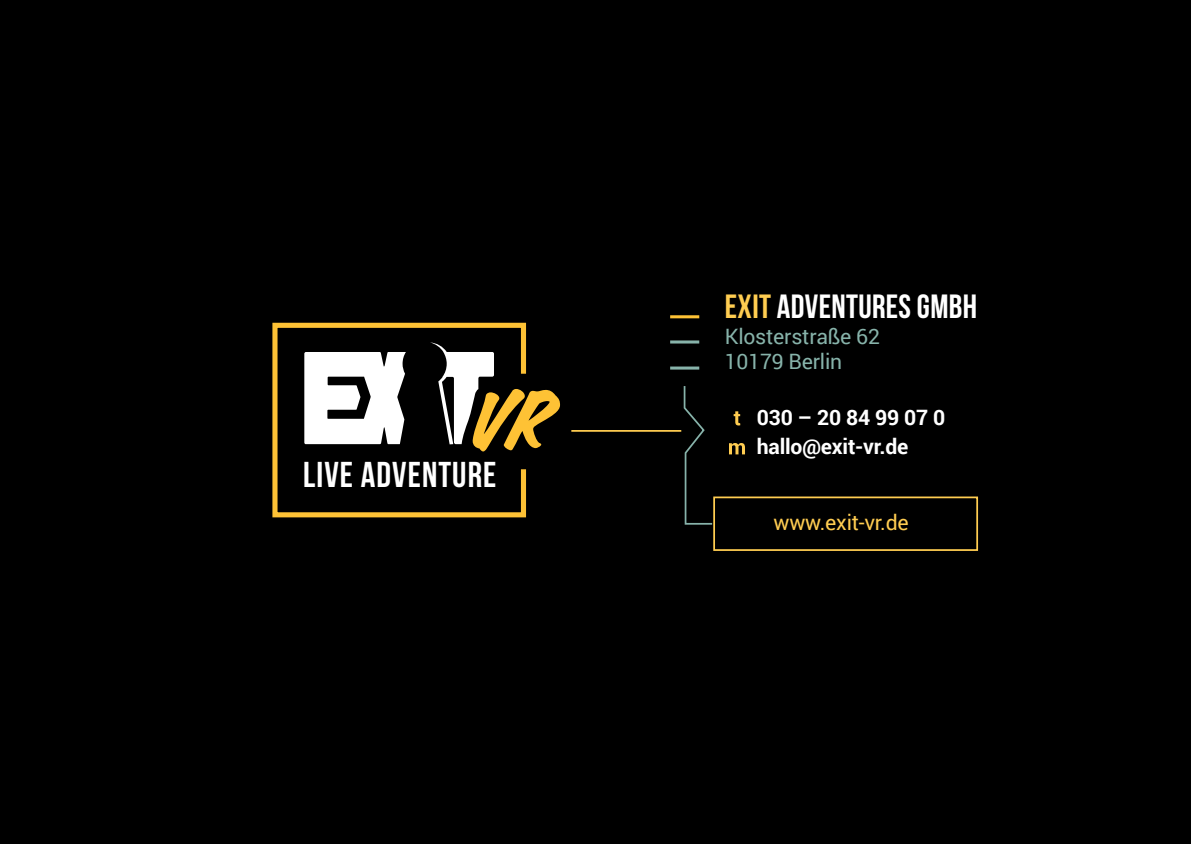
<style>
.page{position:relative;width:1191px;height:844px;background:#fff}
.page>*{position:absolute;margin:0;border:0;box-sizing:border-box;transform-origin:0 0}
.t1{font:700 35.88px "Bebas Neue";letter-spacing:.03em;color:#fff}
.t2{font:700 33.6px "Bebas Neue";letter-spacing:.01em;color:#fff}
.t3{font:700 21.18px "Roboto";letter-spacing:-.01em;color:#fff}
.t4{font:21.18px/25.4px "Roboto";letter-spacing:-.01em;color:#87b3aa}
.t5{font:21.18px "Roboto";letter-spacing:-.01em;color:#ffcd51}
.s1{color:#ffcd51}
</style>
<div class="page">
<div style="left:0;top:0;width:1191px;height:843px;background:#000"></div>
<svg style="left:272px;top:322px;width:255px;height:196px"></svg>
<svg style="left:304px;top:352px;width:102px;height:92px;background:#d8d8d8"></svg>
<svg style="left:430px;top:342px;width:130px;height:109px"></svg>
<hr style="left:571px;top:430px;width:110px;height:1px;background:#ffcd51">
<div style="left:713px;top:496px;width:265px;height:54px;border:2px solid #ffcd51"></div>
<svg style="left:683px;top:386px;width:31px;height:139px"></svg>
<hr style="left:670px;top:366px;width:29px;height:3px;background:#87b3aa">
<hr style="left:670px;top:340px;width:29px;height:3px;background:#87b3aa">
<hr style="left:670px;top:315px;width:29px;height:3px;background:#fec235">
<svg style="left:733px;top:411px;width:7px;height:14px"></svg>
<svg style="left:729px;top:443px;width:16px;height:11px"></svg>
<h1 class="t1" style="left:303px;top:454px;width:195px">LIVE ADVENTURE</h1>
<h2 class="t2" style="left:725px;top:288px;width:254px"><span class="s1">EXIT</span> ADVENTURES GmbH</h2>
<p class="t4" style="left:725px;top:322px;width:157px">Klosterstraße 62<br>10179 Berlin</p>
<p class="t3" style="left:757px;top:402px;width:190px">030 – 20 84 99 07 0</p>
<p class="t3" style="left:757px;top:432px;width:153px">hallo@exit-vr.de</p>
<p class="t5" style="left:773px;top:507px;width:137px">www.exit-vr.de</p>
</div>
